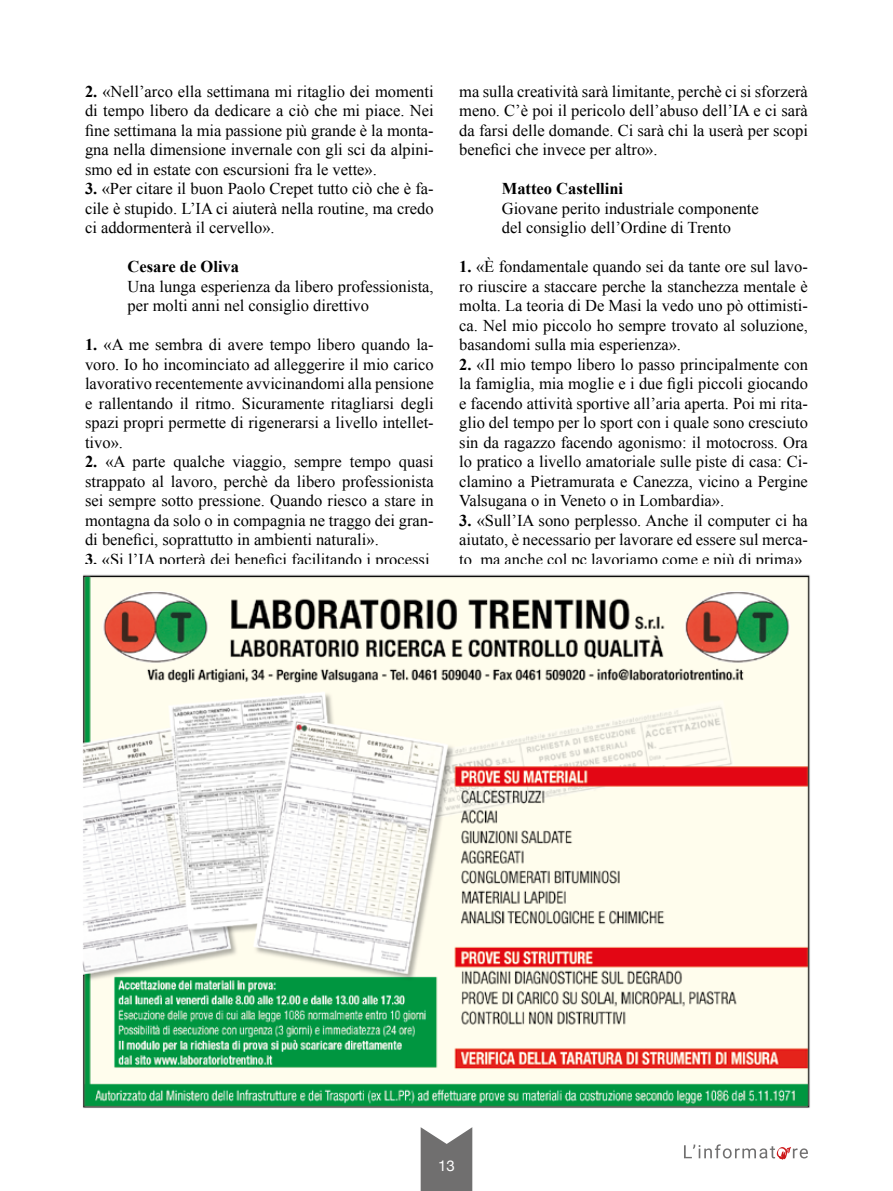
<style>
.page{position:relative;width:893px;height:1191px;background:#fff}
.page>*{position:absolute;margin:0;border:0;box-sizing:border-box;transform-origin:0 0}
.t1{font:16.5px/19.5px "Times New Roman";color:#000;text-align:justify}
.t2{font:700 16.5px "Times New Roman";color:#000}
.t3{font:15px "Helvetica Neue";color:#fff}
.s1{font-weight:700}
</style>
<div class="page">
<img style="left:82px;top:574px;width:728px;height:534px">
<svg style="left:421px;top:1127px;width:51px;height:64px;background:#838282"></svg>
<svg style="left:684px;top:1144px;width:124px;height:15px"></svg>
<p class="t1" style="left:85px;top:81px;width:350px"><span class="s1">2.</span> «Nell’arco ella settimana mi ritaglio dei momenti di tempo libero da dedicare a ciò che mi piace. Nei fine settimana la mia passione più grande è la monta&shy;gna nella dimensione invernale con gli sci da alpini&shy;smo ed in estate con escursioni fra le vette».</p>
<p class="t1" style="left:85px;top:178px;width:350px"><span class="s1">3.</span> «Per citare il buon Paolo Crepet tutto ciò che è fa&shy;cile è stupido. L’IA ci aiuterà nella routine, ma credo ci addormenterà il cervello».</p>
<p class="t2" style="left:128px;top:255px;width:113px">Cesare de Oliva</p>
<p class="t1" style="left:128px;top:276px;width:308px">Una lunga esperienza da libero professionista, per molti anni nel consiglio direttivo</p>
<p class="t1" style="left:85px;top:334px;width:350px"><span class="s1">1.</span> «A me sembra di avere tempo libero quando la&shy;voro. Io ho incominciato ad alleggerire il mio carico lavorativo recentemente avvicinandomi alla pensione e rallentando il ritmo. Sicuramente ritagliarsi degli spazi propri permette di rigenerarsi a livello intellet&shy;tivo».</p>
<p class="t1" style="left:85px;top:452px;width:350px"><span class="s1">2.</span> «A parte qualche viaggio, sempre tempo quasi strappato al lavoro, perchè da libero professionista sei sempre sotto pressione. Quando riesco a stare in montagna da solo o in compagnia ne traggo dei gran&shy;di benefici, soprattutto in ambienti naturali».</p>
<p class="t1" style="left:85px;top:549px;width:350px"><span class="s1">3.</span> «Si l’IA porterà dei benefici facilitando i processi,</p>
<p class="t1" style="left:459px;top:81px;width:350px">ma sulla creatività sarà limitante, perchè ci si sforzerà meno. C’è poi il pericolo dell’abuso dell’IA e ci sarà da farsi delle domande. Ci sarà chi la userà per scopi benefici che invece per altro».</p>
<p class="t2" style="left:502px;top:177px;width:123px">Matteo Castellini</p>
<p class="t1" style="left:502px;top:198px;width:259px">Giovane perito industriale componente del consiglio dell’Ordine di Trento</p>
<p class="t1" style="left:459px;top:257px;width:350px"><span class="s1">1.</span> «È fondamentale quando sei da tante ore sul lavo&shy;ro riuscire a staccare perche la stanchezza mentale è molta. La teoria di De Masi la vedo uno pò ottimisti&shy;ca. Nel mio piccolo ho sempre trovato al soluzione, basandomi sulla mia esperienza».</p>
<p class="t1" style="left:459px;top:354px;width:350px"><span class="s1">2.</span> «Il mio tempo libero lo passo principalmente con la famiglia, mia moglie e i due figli piccoli giocando e facendo attività sportive all’aria aperta. Poi mi rita&shy;glio del tempo per lo sport con i quale sono cresciuto sin da ragazzo facendo agonismo: il motocross. Ora lo pratico a livello amatoriale sulle piste di casa: Ci&shy;clamino a Pietramurata e Canezza, vicino a Pergine Valsugana o in Veneto o in Lombardia».</p>
<p class="t1" style="left:459px;top:510px;width:350px"><span class="s1">3.</span> «Sull’IA sono perplesso. Anche il computer ci ha aiutato, è necessario per lavorare ed essere sul merca&shy;to, ma anche col pc lavoriamo come e più di prima».</p>
<p class="t3" style="left:438px;top:1155px;width:18px">13</p>
</div>
